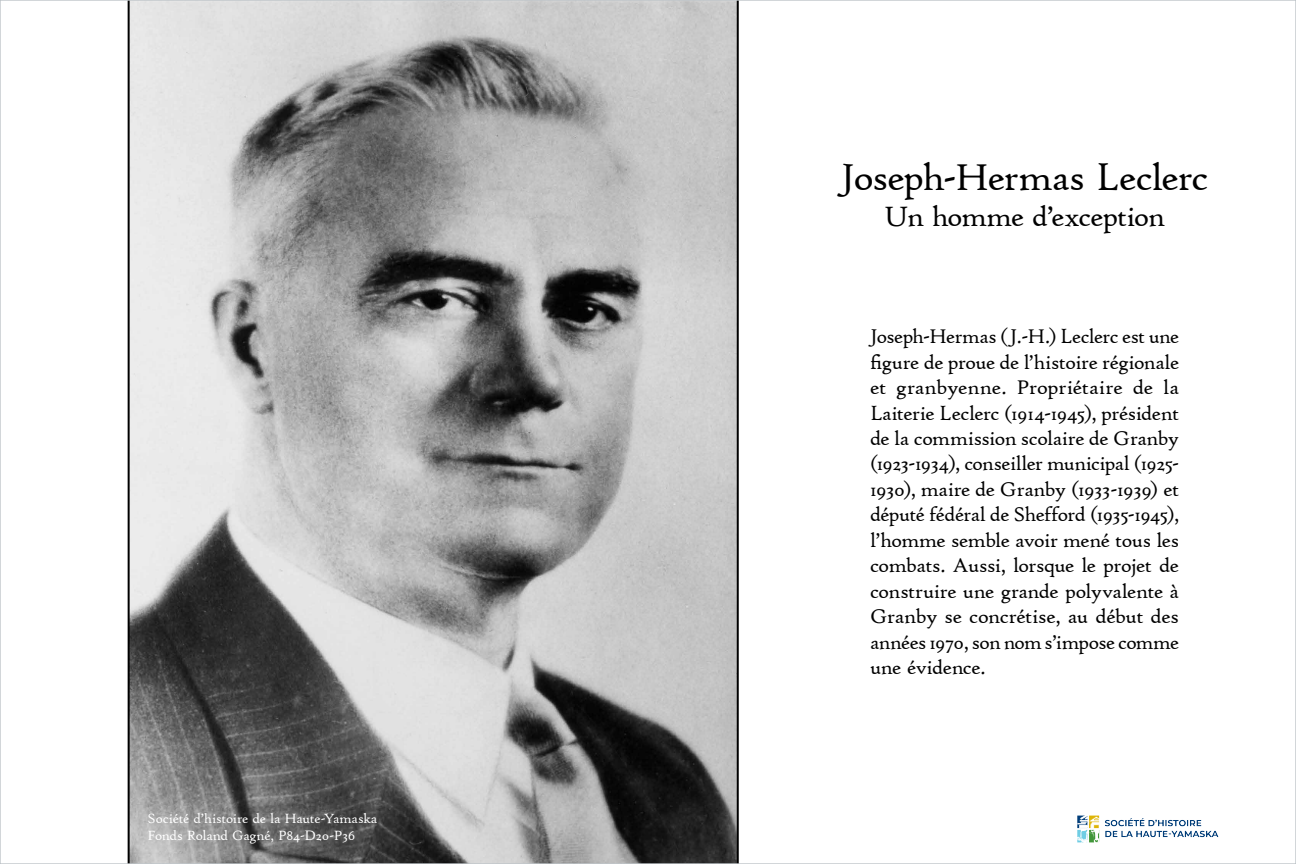
<style>
.page{position:relative;width:1296px;height:864px;background:#fff}
.page>*{position:absolute;margin:0;border:0;box-sizing:border-box;transform-origin:0 0}
.t1{font:40px "High Tower Text";letter-spacing:-.03em;color:#000}
.t2{font:30px "High Tower Text";letter-spacing:-.03em;color:#000}
.Style_de_paragraphe{font:21.2px/25.4px "High Tower Text";letter-spacing:-.02em;color:#000;text-align:right}
.t3{font:14.4px/17.3px "High Tower Text";letter-spacing:-.015em;color:#fff}
</style>
<div class="page">
<svg style="left:128px;top:2px;width:611px;height:860px;background:#a2a2a2"></svg>
<img style="left:1077px;top:815px;width:142px;height:28px">
<p class="t3" style="left:148px;top:809px;width:231px">Société ’d histoire de la Haute-Yamaska<br>Fonds Roland Gagné P, 84-D20-P36</p>
<p class="t1" style="left:840px;top:154px;width:370px">Joseph-Hermas Leclerc</p>
<p class="t2" style="left:884px;top:199px;width:282px">Un homme ’dexception</p>
<p class="Style_de_paragraphe" style="left:870px;top:324px;width:311px">Joseph-Hermas ( H. -J ) . Leclerc est une figure de proue de ’l histoire régionale la</p>
<p class="Style_de_paragraphe" style="left:896px;top:375px;width:112px">granbyenne.</p>
<p class="Style_de_paragraphe" style="left:1133px;top:375px;width:22px">de</p>
<p class="Style_de_paragraphe" style="left:1017px;top:375px;width:108px">Propriétaire</p>
<p class="Style_de_paragraphe" style="left:870px;top:375px;width:311px;text-align:left">et<br>Laiterie Leclerc (1914-1945 ,) président de la commission scolaire de Granby (1923-1934 ,) conseiller municipal )1925-<br>1930 ,) maire de Granby (1933-1939) et député fédéral de Shefford )1935-1945 ,( ’l homme semble avoir mené tous les combats. Aussi, lorsque le projet de construire une grande polyvalente à<br>Granby se concrétise, au début des années 1970, son nom ’s impose comme une évidence.</p>
</div>
